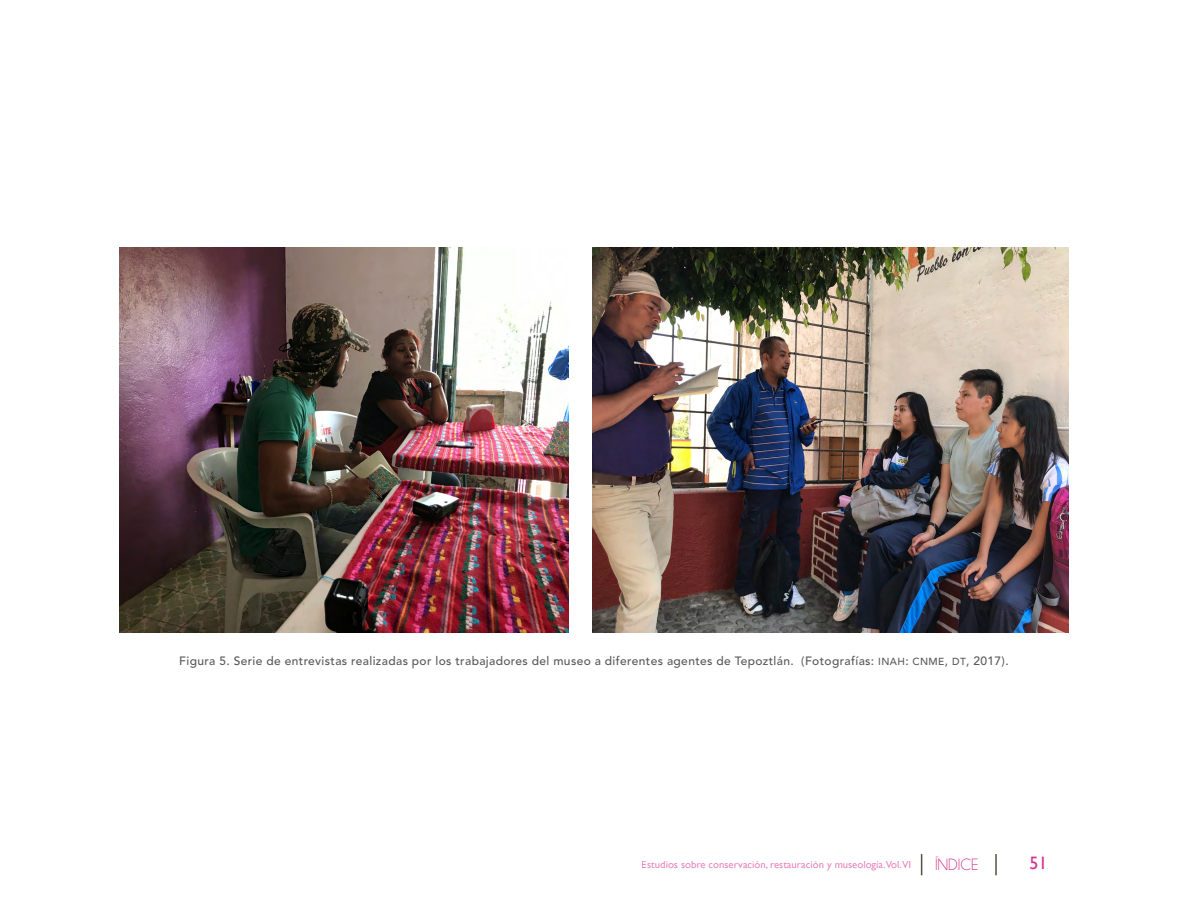
<style>
.page{position:relative;width:1188px;height:918px;background:#fff}
.page>*{position:absolute;margin:0;border:0;box-sizing:border-box;transform-origin:0 0}
.t1{font:18px "Gill Sans";color:#d53390}
.t2{font:16.5px "Champagne&Limousines";color:#d53390}
.t3{font:500 12px "Avenir LT Std";letter-spacing:.03em;color:#58595b}
.t4{font:10.5px "Gill Sans";color:#d53390}
.s1{font-family:"Avenir LT Std Medium SC850";font-weight:400;font-size:10.2px}
.s2{font-family:"Avenir LT Std Medium SC850";font-weight:400}
</style>
<div class="page">
<hr style="left:995px;top:854px;width:2px;height:21px;background:#575146">
<svg style="left:921px;top:854px;width:1px;height:21px"></svg>
<img style="left:119px;top:247px;width:449px;height:386px">
<img style="left:593px;top:247px;width:475px;height:386px">
<p class="t3" style="left:179px;top:654px;width:831px">Figura 5. Serie de entrevistas realizadas por los trabajadores del museo a diferentes agentes de Tepoztlán. (Fotografías: <span class="s1">INAH</span><span class="s2">:</span> <span class="s1">CNME</span><span class="s2">,</span> <span class="s1">DT</span>, 2017).</p>
<p class="t4" style="left:642px;top:859px;width:271px">Estudios sobre conservación, restauración y museología.Vol.VI</p>
<h2 class="t2" style="left:935px;top:856px;width:45px">ÍNDICE</h2>
<h1 class="t1" style="left:1029px;top:853px;width:19px">51</h1>
</div>
